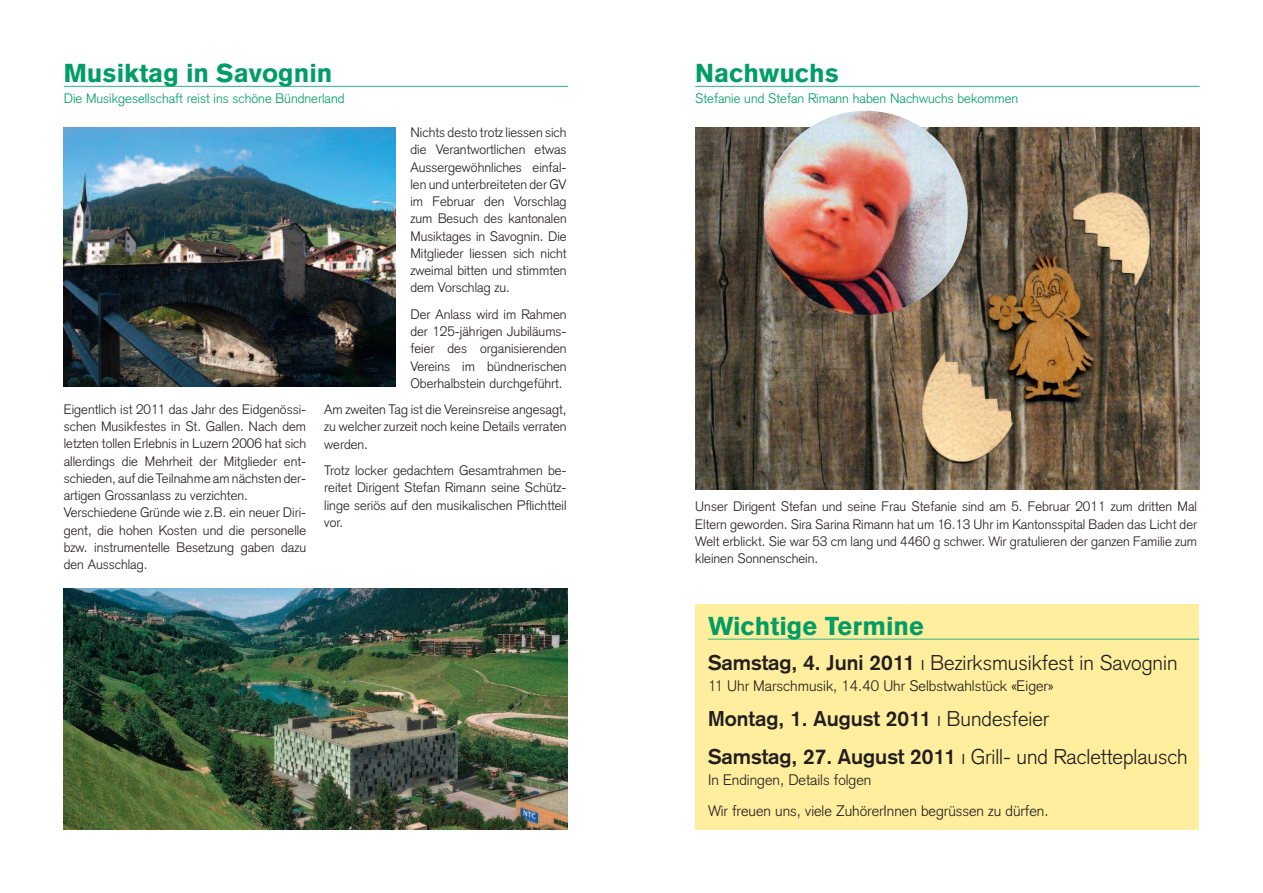
<style>
.page{position:relative;width:1263px;height:893px;background:#fff}
.page>*{position:absolute;margin:0;border:0;box-sizing:border-box;transform-origin:0 0}
.t1{font:900 25.5px "Akzidenz Grotesk";color:#009d67}
.t2{font:700 21px/37.7px "Akzidenz Grotesk";color:#231f20}
.t3{font:300 21px "Akzidenz Grotesk";color:#231f20}
.t4{font:300 15px/31.2px "Akzidenz Grotesk";color:#231f20}
.t5{font:300 13.5px/17.2px "Akzidenz Grotesk";color:#231f20;text-align:justify}
.t6{font:300 13.5px "Akzidenz Grotesk";color:#009d67}
.s1{font-weight:700}
.s2{font-weight:300}
</style>
<div class="page">
<div style="left:695px;top:604px;width:504px;height:225px;background:#ffee9d"></div>
<hr style="left:64px;top:86px;width:504px;height:1px;background:#30b38d">
<hr style="left:695px;top:86px;width:504px;height:1px;background:#30b38d">
<hr style="left:708px;top:639px;width:491px;height:1px;background:#30b38d">
<img style="left:695px;top:128px;width:504px;height:361px">
<img style="left:764px;top:111px;width:204px;height:204px;border-radius:50%">
<img style="left:64px;top:128px;width:331px;height:259px">
<img style="left:64px;top:589px;width:504px;height:240px">
<h1 class="t1" style="left:64px;top:64px;width:270px">Musiktag in Savognin</h1>
<h1 class="t1" style="left:695px;top:64px;width:145px">Nachwuchs</h1>
<p class="t6" style="left:64px;top:94px;width:282px">Die Musikgesellschaft reist ins schöne Bündnerland</p>
<p class="t6" style="left:695px;top:94px;width:324px">Stefanie und Stefan Rimann haben Nachwuchs bekommen</p>
<p class="t5" style="left:64px;top:402px;width:244px;text-align:left">Eigentlich ist 2011 das Jahr des Eidgenössi&shy;schen Musikfestes in St. Gallen. Nach dem letzten tollen Erlebnis in Luzern 2006 hat sich allerdings die Mehrheit der Mitglieder ent&shy;schieden, auf die Teilnahme am nächsten der&shy;artigen Grossanlass zu verzichten.<br>Verschiedene Gründe wie z.B. ein neuer Diri&shy;gent, die hohen Kosten und die personelle bzw. instrumentelle Besetzung gaben dazu den Ausschlag.</p>
<p class="t5" style="left:410px;top:125px;width:158px">Nichts desto trotz liessen sich die Verantwortlichen etwas Aussergewöhnliches einfal&shy;len und unterbreiteten der GV im Februar den Vorschlag zum Besuch des kantonalen Musiktages in Savognin. Die Mitglieder liessen sich nicht zweimal bitten und stimmten dem Vorschlag zu.</p>
<p class="t5" style="left:410px;top:307px;width:158px">Der Anlass wird im Rahmen der 125-jährigen Jubiläums&shy;feier des organisierenden Vereins im bündnerischen Oberhalbstein durchgeführt.</p>
<p class="t5" style="left:324px;top:402px;width:244px">Am zweiten Tag ist die Vereinsreise angesagt, zu welcher zurzeit noch keine Details verraten werden.</p>
<p class="t5" style="left:324px;top:463px;width:244px">Trotz locker gedachtem Gesamtrahmen be&shy;reitet Dirigent Stefan Rimann seine Schütz&shy;linge seriös auf den musikalischen Pflichtteil vor.</p>
<p class="t5" style="left:695px;top:500px;width:503px">Unser Dirigent Stefan und seine Frau Stefanie sind am 5. Februar 2011 zum dritten Mal Eltern geworden. Sira Sarina Rimann hat um 16.13 Uhr im Kantonsspital Baden das Licht der Welt erblickt. Sie war 53 cm lang und 4460 g schwer. Wir gratulieren der ganzen Familie zum kleinen Sonnenschein.</p>
<h1 class="t1" style="left:708px;top:617px;width:218px">Wichtige Termine</h1>
<h2 class="t3" style="left:708px;top:655px;width:471px"><span class="s1">Samstag, 4. Juni 2011</span> ı Bezirksmusikfest in Savognin</h2>
<p class="t4" style="left:708px;top:672px;width:347px">11 Uhr Marschmusik, 14.40 Uhr Selbstwahlstück «Eiger»</p>
<h2 class="t2" style="left:708px;top:702px;width:481px">Montag, 1. August 2011 <span class="s2">ı Bundesfeier<br></span>Samstag, 27. August 2011 <span class="s2">ı Grill- und Racletteplausch</span></h2>
<p class="t4" style="left:708px;top:766px;width:342px">In Endingen, Details folgen<br>Wir freuen uns, viele ZuhörerInnen begrüssen zu dürfen.</p>
</div>
